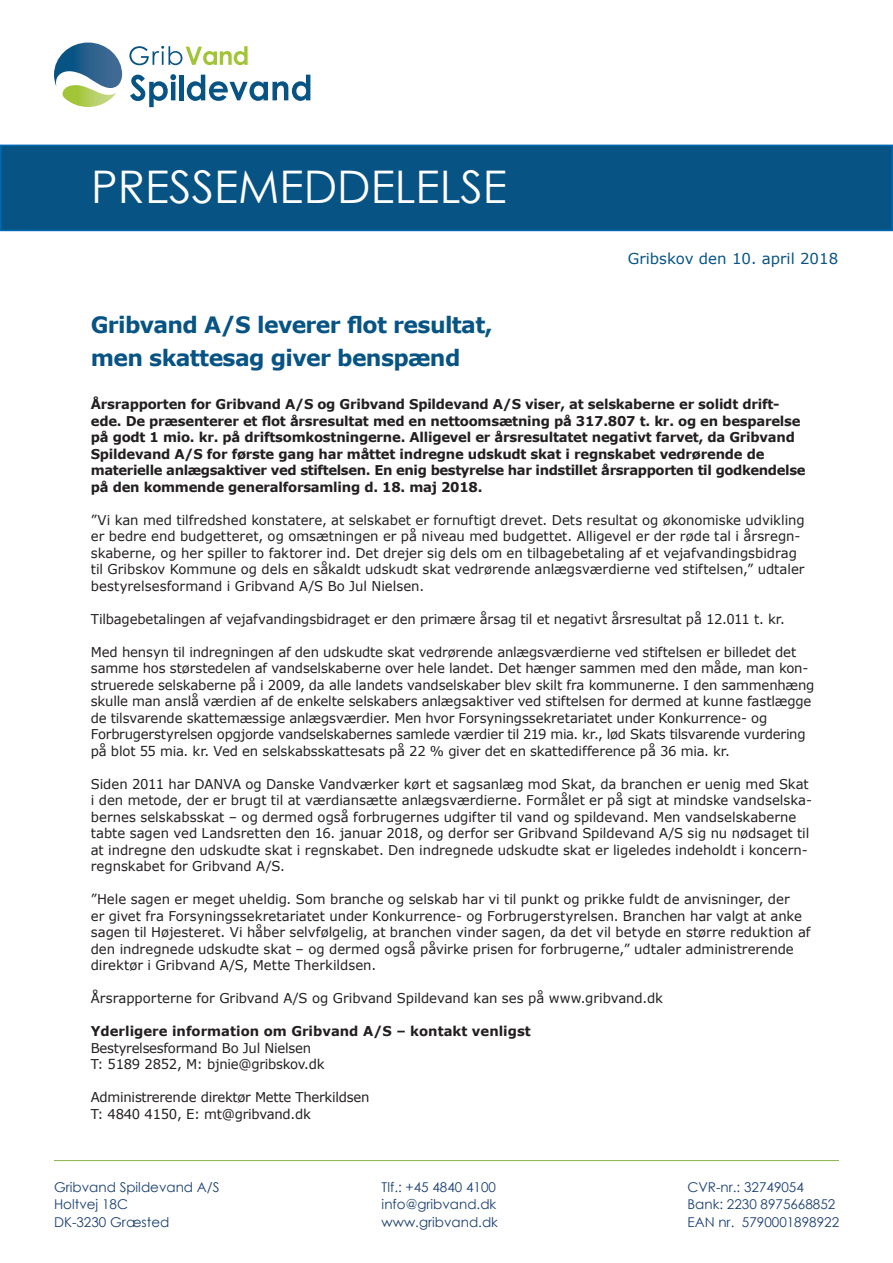
<style>
.page{position:relative;width:893px;height:1263px;background:#fff}
.page>*{position:absolute;margin:0;border:0;box-sizing:border-box;transform-origin:0 0}
.t1{font:45px "Century Gothic";color:#fff}
.t2{font:700 22.5px/33px "Verdana";letter-spacing:-.03em;color:#075484}
.t3{font:15px "Verdana";color:#075484}
.t4{font:13.5px/16.5px "Verdana";letter-spacing:-.005em;color:#231f20}
.t5{font:700 13.5px/16.5px "Verdana";letter-spacing:-.02em;color:#231f20}
.t6{font:13.5px/16.5px "Century Gothic";color:#1b4170}
.t7{font:700 13.5px "Verdana";color:#231f20}
</style>
<div class="page">
<hr style="left:54px;top:1160px;width:785px;height:1px;background:#8cb24e">
<div style="left:1px;top:145px;width:891px;height:85px;background:#075484"></div>
<div style="left:0;top:145px;width:893px;height:86px;border:2px solid #0168b3"></div>
<svg style="left:54px;top:43px;width:68px;height:64px"></svg>
<svg style="left:129px;top:46px;width:119px;height:19px"></svg>
<svg style="left:130px;top:74px;width:46px;height:33px"></svg>
<div style="left:179px;top:75px;width:5px;height:25px;background:#075484"></div>
<svg style="left:187px;top:75px;width:123px;height:26px"></svg>
<h1 class="t1" style="left:91px;top:155px;width:417px">PRESSEMEDDELELSE</h1>
<h2 class="t2" style="left:91px;top:307px;width:403px">Gribvand A/S leverer flot resultat, men skattesag giver benspænd</h2>
<p class="t3" style="left:628px;top:248px;width:212px">Gribskov den 10. april 2018</p>
<p class="t5" style="left:91px;top:396px;width:716px">Årsrapporten for Gribvand A/S og Gribvand Spildevand A/S viser, at selskaberne er solidt drift&shy;ede. De præsenterer et flot årsresultat med en nettoomsætning på 317.807 t. kr. og en besparelse på godt 1 mio. kr. på driftsomkostningerne. Alligevel er årsresultatet negativt farvet, da Gribvand Spildevand A/S for første gang har måttet indregne udskudt skat i regnskabet vedrørende de materielle anlægsaktiver ved stiftelsen. En enig bestyrelse har indstillet årsrapporten til godkendelse på den kommende generalforsamling d. 18. maj 2018.</p>
<p class="t4" style="left:91px;top:511px;width:715px">”Vi kan med tilfredshed konstatere, at selskabet er fornuftigt drevet. Dets resultat og økonomiske udvikling er bedre end budgetteret, og omsætningen er på niveau med budgettet. Alligevel er der røde tal i årsregn&shy;skaberne, og her spiller to faktorer ind. Det drejer sig dels om en tilbagebetaling af et vejafvandingsbidrag til Gribskov Kommune og dels en såkaldt udskudt skat vedrørende anlægsværdierne ved stiftelsen,” udtaler bestyrelsesformand i Gribvand A/S Bo Jul Nielsen.</p>
<p class="t4" style="left:91px;top:610px;width:696px">Tilbagebetalingen af vejafvandingsbidraget er den primære årsag til et negativt årsresultat på 12.011 t. kr.</p>
<p class="t4" style="left:91px;top:643px;width:725px">Med hensyn til indregningen af den udskudte skat vedrørende anlægsværdierne ved stiftelsen er billedet det samme hos størstedelen af vandselskaberne over hele landet. Det hænger sammen med den måde, man kon&shy;struerede selskaberne på i 2009, da alle landets vandselskaber blev skilt fra kommunerne. I den sammenhæng skulle man anslå værdien af de enkelte selskabers anlægsaktiver ved stiftelsen for dermed at kunne fastlægge de tilsvarende skattemæssige anlægsværdier. Men hvor Forsyningssekretariatet under Konkurrence- og Forbrugerstyrelsen opgjorde vandselskabernes samlede værdier til 219 mia. kr., lød Skats tilsvarende vurdering på blot 55 mia. kr. Ved en selskabsskattesats på 22 % giver det en skattedifference på 36 mia. kr.</p>
<p class="t4" style="left:91px;top:775px;width:723px">Siden 2011 har DANVA og Danske Vandværker kørt et sagsanlæg mod Skat, da branchen er uenig med Skat i den metode, der er brugt til at værdiansætte anlægsværdierne. Formålet er på sigt at mindske vandselska&shy;bernes selskabsskat – og dermed også forbrugernes udgifter til vand og spildevand. Men vandselskaberne tabte sagen ved Landsretten den 16. januar 2018, og derfor ser Gribvand Spildevand A/S sig nu nødsaget til at indregne den udskudte skat i regnskabet. Den indregnede udskudte skat er ligeledes indeholdt i koncern&shy;regnskabet for Gribvand A/S.</p>
<p class="t4" style="left:91px;top:891px;width:721px">”Hele sagen er meget uheldig. Som branche og selskab har vi til punkt og prikke fuldt de anvisninger, der<br>er givet fra Forsyningssekretariatet under Konkurrence- og Forbrugerstyrelsen. Branchen har valgt at anke sagen til Højesteret. Vi håber selvfølgelig, at branchen vinder sagen, da det vil betyde en større reduktion af den indregnede udskudte skat – og dermed også påvirke prisen for forbrugerne,” udtaler administrerende direktør i Gribvand A/S, Mette Therkildsen.</p>
<p class="t4" style="left:91px;top:990px;width:574px">Årsrapporterne for Gribvand A/S og Gribvand Spildevand kan ses på www.gribvand.dk</p>
<p class="t7" style="left:91px;top:1022px;width:442px">Yderligere information om Gribvand A/S – kontakt venligst</p>
<p class="t4" style="left:91px;top:1039px;width:235px">Bestyrelsesformand Bo Jul Nielsen<br>T: 5189 2852, M: bjnie@gribskov.dk</p>
<p class="t4" style="left:91px;top:1089px;width:280px">Administrerende direktør Mette Therkildsen<br>T: 4840 4150, E: mt@gribvand.dk</p>
<p class="t6" style="left:54px;top:1179px;width:167px">Gribvand Spildevand A/S<br>Holtvej 18C</p>
<p class="t6" style="left:54px;top:1213px;width:117px">DK-3230 Græsted</p>
<p class="t6" style="left:382px;top:1179px;width:116px">Tlf.: +45 4840 4100 info@gribvand.dk</p>
<p class="t6" style="left:382px;top:1213px;width:118px">www.gribvand.dk</p>
<p class="t6" style="left:687px;top:1179px;width:149px">CVR-nr.: 32749054<br>Bank: 2230 8975668852</p>
<p class="t6" style="left:687px;top:1213px;width:153px">EAN nr. 5790001898922</p>
</div>
